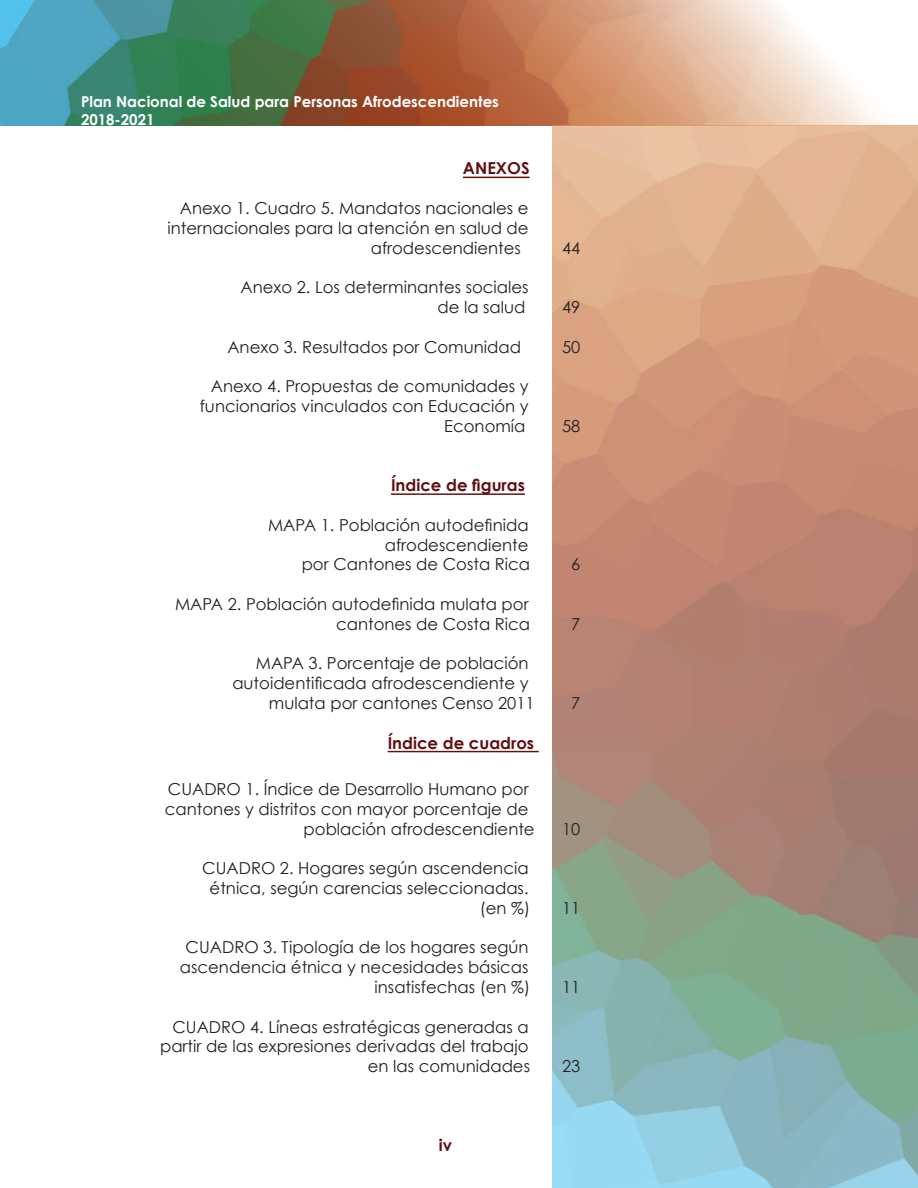
<style>
.page{position:relative;width:918px;height:1188px;background:#fff}
.page>*{position:absolute;margin:0;border:0;box-sizing:border-box;transform-origin:0 0}
.t1{font:16.5px/19.8px "Century Gothic";color:#231f20;text-align:right}
.t2{font:700 16.5px "Century Gothic";color:#611012}
.t3{font:700 15px/18px "Century Gothic";color:#fff}
</style>
<div class="page">
<img style="left:0;top:0;width:880px;height:125px">
<img style="left:552px;top:125px;width:366px;height:1063px">
<hr style="left:463px;top:177px;width:67px;height:1px;background:#611012">
<hr style="left:391px;top:493px;width:134px;height:2px;background:#611012">
<hr style="left:388px;top:751px;width:151px;height:1px;background:#611012">
<p class="t3" style="left:81px;top:92px;width:419px">Plan Nacional de Salud para Personas Afrodescendientes<br>2018-2021</p>
<p class="t2" style="left:463px;top:158px;width:68px">ANEXOS</p>
<p class="t1" style="left:180px;top:198px;width:350px">Anexo 1. Cuadro 5. Mandatos nacionales e</p>
<p class="t1" style="left:167px;top:218px;width:363px">internacionales para la atención en salud de</p>
<p class="t1" style="left:371px;top:237px;width:152px">afrodescendientes</p>
<p class="t1" style="left:562px;top:237px;width:20px">44</p>
<p class="t1" style="left:241px;top:277px;width:290px">Anexo 2. Los determinantes sociales de la salud</p>
<p class="t1" style="left:562px;top:297px;width:20px">49</p>
<p class="t1" style="left:227px;top:336px;width:295px">Anexo 3. Resultados por Comunidad</p>
<p class="t1" style="left:562px;top:336px;width:20px">50</p>
<p class="t1" style="left:200px;top:376px;width:330px">Anexo 4. Propuestas de comunidades y funcionarios vinculados con Educación y<br>Economía</p>
<p class="t1" style="left:562px;top:416px;width:20px">58</p>
<p class="t2" style="left:391px;top:475px;width:135px">Índice de figuras</p>
<p class="t1" style="left:268px;top:515px;width:264px">MAPA 1. Población autodefinida afrodescendiente<br>por Cantones de Costa Rica</p>
<p class="t1" style="left:175px;top:594px;width:357px">MAPA 2. Población autodefinida mulata por cantones de Costa Rica</p>
<p class="t1" style="left:571px;top:554px;width:11px">6</p>
<p class="t1" style="left:571px;top:614px;width:11px">7</p>
<p class="t1" style="left:256px;top:653px;width:274px">MAPA 3. Porcentaje de población</p>
<p class="t1" style="left:232px;top:673px;width:298px">autoidentificada afrodescendiente y</p>
<p class="t1" style="left:269px;top:693px;width:267px">mulata por cantones Censo 2011</p>
<p class="t1" style="left:571px;top:693px;width:11px">7</p>
<p class="t2" style="left:388px;top:732px;width:148px">Índice de cuadros</p>
<p class="t1" style="left:168px;top:779px;width:362px">CUADRO 1. Índice de Desarrollo Humano por</p>
<p class="t1" style="left:165px;top:799px;width:365px">cantones y distritos con mayor porcentaje de</p>
<p class="t1" style="left:304px;top:818px;width:233px">población afrodescendiente</p>
<p class="t1" style="left:562px;top:818px;width:20px">10</p>
<p class="t1" style="left:202px;top:858px;width:329px">CUADRO 2. Hogares según ascendencia étnica, según carencias seleccionadas. (en %)</p>
<p class="t1" style="left:562px;top:898px;width:20px">11</p>
<p class="t1" style="left:180px;top:937px;width:352px">CUADRO 3. Tipología de los hogares según ascendencia étnica y necesidades básicas insatisfechas (en %)</p>
<p class="t1" style="left:160px;top:1016px;width:372px">CUADRO 4. Líneas estratégicas generadas a partir de las expresiones derivadas del trabajo en las comunidades</p>
<p class="t2" style="left:439px;top:1135px;width:15px">iv</p>
<p class="t1" style="left:562px;top:977px;width:20px">11</p>
<p class="t1" style="left:562px;top:1056px;width:20px">23</p>
</div>
